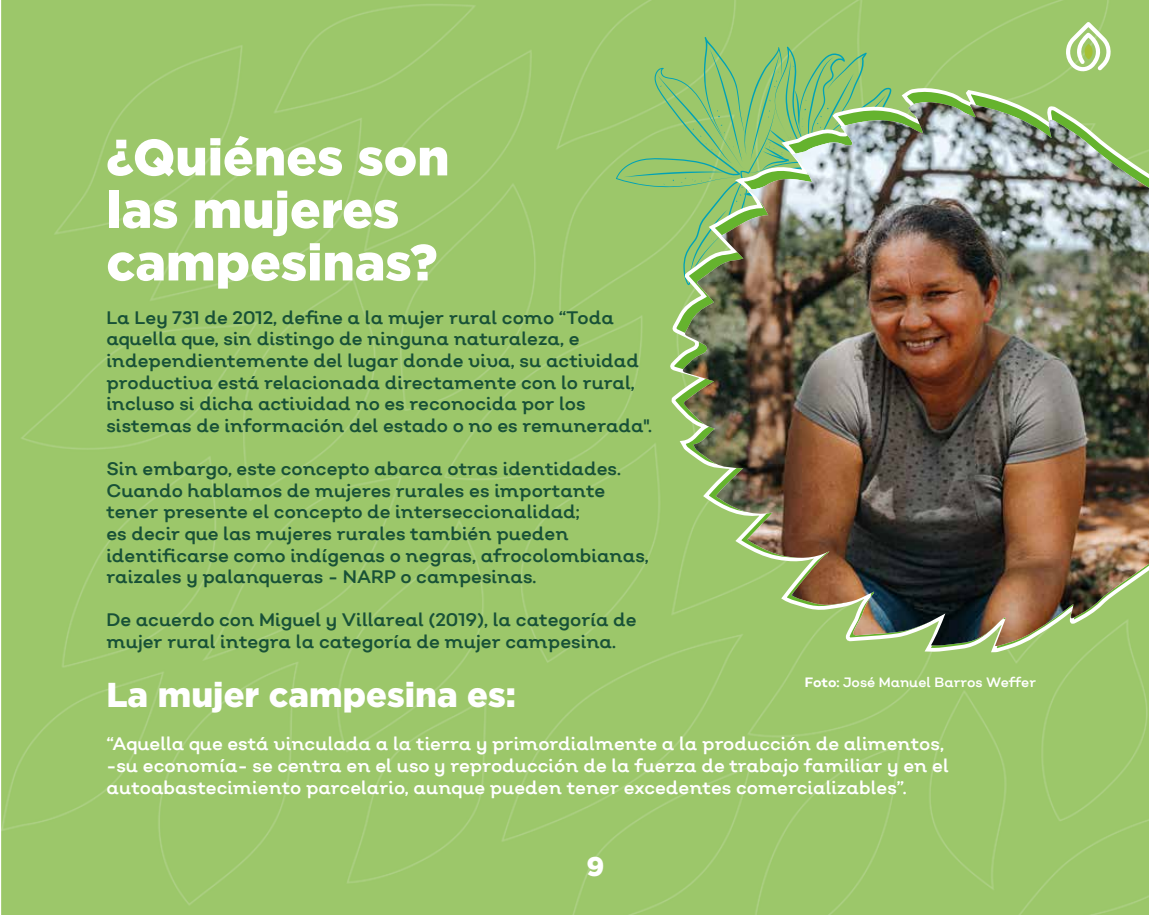
<style>
.page{position:relative;width:1149px;height:915px;background:#fff}
.page>*{position:absolute;margin:0;border:0;box-sizing:border-box;transform-origin:0 0}
.t1{font:900 51px/52.5px "Gotham";color:#fff}
.t2{font:900 34.5px "Gotham";color:#fff}
.t3{font:900 27px "Gotham";color:#fff}
.t4{font:18px/21.6px "Nutmeg Headline";color:#185137}
.t5{font:18px/21.6px "Nutmeg Headline";color:#fff}
.t6{font:13.5px "Nutmeg";color:#fff}
.s1{font-weight:700}
</style>
<div class="page">
<div style="left:1px;top:0;width:1147px;height:914px;background:#9cc76a"></div>
<svg style="left:5px;top:538px;width:7px;height:6px"></svg>
<svg style="left:1065px;top:22px;width:45px;height:51px"></svg>
<svg style="left:615px;top:37px;width:374px;height:275px;background:#97c56c"></svg>
<svg style="left:667px;top:85px;width:481px;height:569px;background:#9bc871"></svg>
<img style="left:681px;top:103px;width:467px;height:542px">
<h1 class="t1" style="left:106px;top:130px;width:344px">¿Quiénes son las mujeres campesinas?</h1>
<p class="t4" style="left:106px;top:306px;width:547px">La Ley 731 de 2012, define a la mujer rural como “Toda aquella que, sin distingo de ninguna naturaleza, e independientemente del lugar donde viva, su actividad productiva está relacionada directamente con lo rural, incluso si dicha actividad no es reconocida por los sistemas de información del estado o no es remunerada".</p>
<p class="t4" style="left:106px;top:457px;width:544px">Sin embargo, este concepto abarca otras identidades.<br>Cuando hablamos de mujeres rurales es importante tener presente el concepto de interseccionalidad;<br>es decir que las mujeres rurales también pueden identificarse como indígenas o negras, afrocolombianas, raizales y palanqueras - NARP o campesinas.</p>
<p class="t4" style="left:106px;top:608px;width:531px">De acuerdo con Miguel y Villareal (2019), la categoría de mujer rural integra la categoría de mujer campesina.</p>
<h2 class="t2" style="left:106px;top:674px;width:411px">La mujer campesina es:</h2>
<p class="t5" style="left:106px;top:732px;width:843px">“Aquella que está vinculada a la tierra y primordialmente a la producción de alimentos, -su economía- se centra en el uso y reproducción de la fuerza de trabajo familiar y en el autoabastecimiento parcelario, aunque pueden tener excedentes comercializables”.</p>
<p class="t6" style="left:804px;top:673px;width:233px"><span class="s1">Foto:</span> José Manuel Barros Weffer</p>
<h3 class="t3" style="left:586px;top:850px;width:19px">9</h3>
</div>
